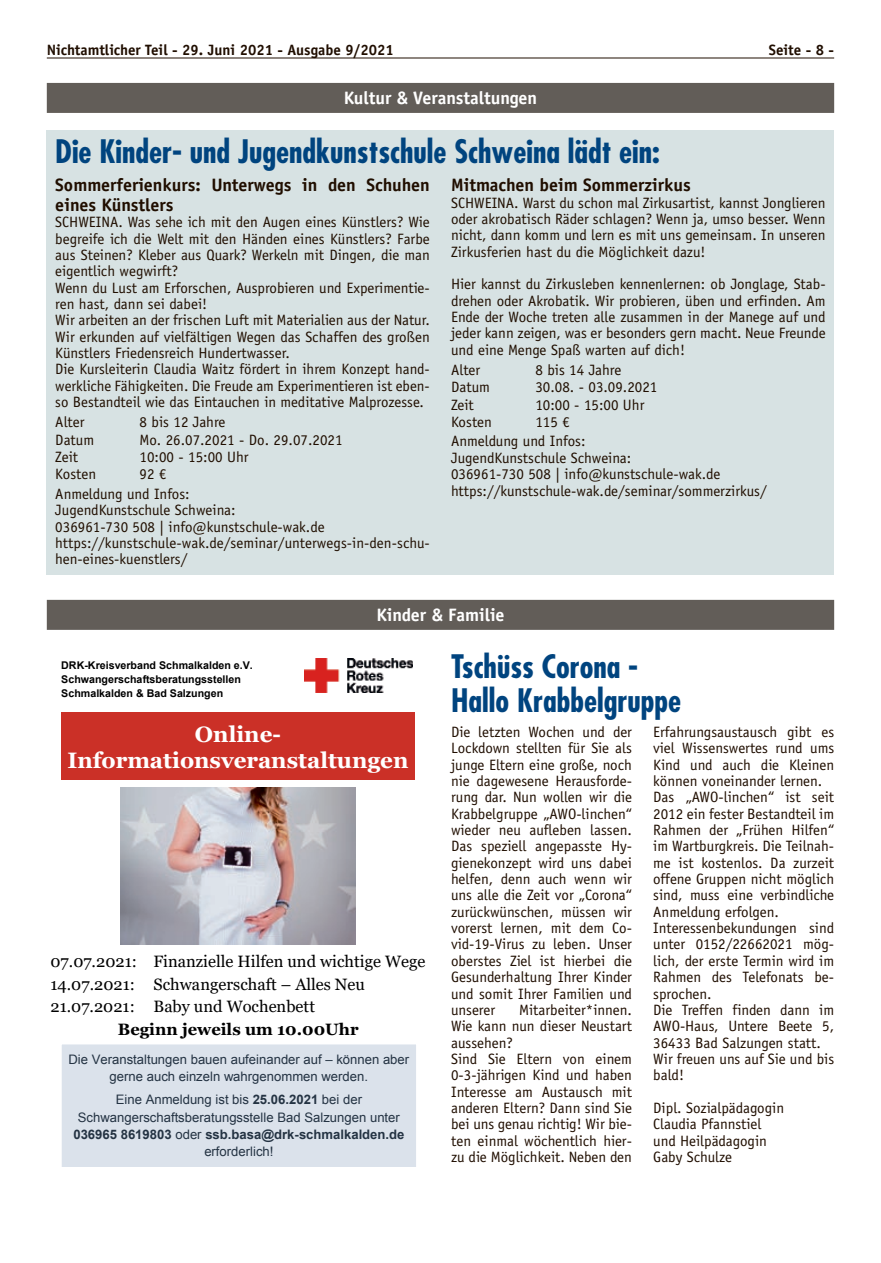
<style>
.page{position:relative;width:881px;height:1263px;background:#fff}
.page>*{position:absolute;margin:0;border:0;box-sizing:border-box;transform-origin:0 0}
.t1{font:700 condensed 31.5px/34.3px "Futura LT";color:#00447f}
.t2{font:700 22.35px/25.5px "Grphst Georgia";color:#fff;text-align:center}
.t3{font:700 18px/19.6px "Officina Sans LT";color:#200e00}
.t4{font:700 18px "Officina Sans LT";color:#fff}
.t5{font:16.5px/22.6px "Mgpnwb Georgia";color:#000}
.t6{font:700 16.5px "Grphst Georgia";color:#000}
.t7{font:15px/16.4px "Officina Sans LT";color:#200e00}
.t8{font:700 15px "Officina Sans LT";color:#200e00}
.t9{font:13.05px/17.4px "Xvllfb Arial";color:#243343;text-align:center}
.t10{font:700 13.05px "Stsqsp Arial";color:#243343}
.t11{font:700 10.65px/14.1px "Stsqsp Arial";color:#000}
.s1{font-family:"Tfrsww Georgia"}
.s2{font-family:"Xkhnny Arial"}
.s3{font-family:"Stsqsp Arial";font-weight:700}
.s4{font-family:"Xvllfb Arial";font-weight:400}
</style>
<div class="page">
<hr style="left:47px;top:58px;width:786px;height:1px;background:#200e00">
<div style="left:47px;top:83px;width:786px;height:30px;background:#625d58"></div>
<div style="left:47px;top:130px;width:786px;height:445px;background:#d7e2e3"></div>
<div style="left:47px;top:600px;width:786px;height:30px;background:#625d58"></div>
<img style="left:304px;top:659px;width:108px;height:34px">
<div style="left:61px;top:713px;width:353px;height:67px;background:#cb3027"></div>
<div style="left:62px;top:1044px;width:354px;height:122px;background:#dbe2eb"></div>
<img style="left:120px;top:787px;width:235px;height:158px">
<p class="t8" style="left:47px;top:40px;width:348px">Nichtamtlicher Teil - 29. Juni 2021 - Ausgabe 9/2021</p>
<p class="t8" style="left:768px;top:40px;width:67px">Seite - 8 -</p>
<p class="t4" style="left:344px;top:87px;width:195px">Kultur &amp; Veranstaltungen</p>
<h1 class="t1" style="left:55px;top:134px;width:605px">Die Kinder- und Jugendkunstschule Schweina lädt ein:</h1>
<p class="t3" style="left:55px;top:175px;width:376px">Sommerferienkurs: Unterwegs in den Schuhen eines Künstlers</p>
<p class="t7" style="left:55px;top:214px;width:376px">SCHWEINA. Was sehe ich mit den Augen eines Künstlers? Wie begreife ich die Welt mit den Händen eines Künstlers? Farbe aus Steinen? Kleber aus Quark? Werkeln mit Dingen, die man eigentlich wegwirft?<br>Wenn du Lust am Erforschen, Ausprobieren und Experimentie&shy;ren hast, dann sei dabei!<br>Wir arbeiten an der frischen Luft mit Materialien aus der Natur.<br>Wir erkunden auf vielfältigen Wegen das Schaffen des großen Künstlers Friedensreich Hundertwasser.<br>Die Kursleiterin Claudia Waitz fördert in ihrem Konzept hand&shy;werkliche Fähigkeiten. Die Freude am Experimentieren ist eben&shy;so Bestandteil wie das Eintauchen in meditative Malprozesse.</p>
<p class="t7" style="left:55px;top:414px;width:31px">Alter</p>
<p class="t7" style="left:139px;top:414px;width:87px">8 bis 12 Jahre</p>
<p class="t7" style="left:55px;top:431px;width:40px">Datum</p>
<p class="t7" style="left:139px;top:431px;width:204px">Mo. 26.07.2021 - Do. 29.07.2021</p>
<p class="t7" style="left:55px;top:449px;width:24px">Zeit</p>
<p class="t7" style="left:139px;top:449px;width:110px">10:00 - 15:00 Uhr</p>
<p class="t7" style="left:55px;top:466px;width:42px">Kosten</p>
<p class="t3" style="left:451px;top:175px;width:241px">Mitmachen beim Sommerzirkus</p>
<p class="t7" style="left:451px;top:194px;width:376px;text-align:justify">SCHWEINA. Warst du schon mal Zirkusartist, kannst Jonglieren oder akrobatisch Räder schlagen? Wenn ja, umso besser. Wenn nicht, dann komm und lern es mit uns gemeinsam. In unseren Zirkusferien hast du die Möglichkeit dazu!</p>
<p class="t7" style="left:451px;top:276px;width:376px;text-align:justify">Hier kannst du Zirkusleben kennenlernen: ob Jonglage, Stab&shy;drehen oder Akrobatik. Wir probieren, üben und erfinden. Am Ende der Woche treten alle zusammen in der Manege auf und jeder kann zeigen, was er besonders gern macht. Neue Freunde und eine Menge Spaß warten auf dich!</p>
<p class="t7" style="left:451px;top:362px;width:31px">Alter</p>
<p class="t7" style="left:535px;top:362px;width:87px">8 bis 14 Jahre</p>
<p class="t7" style="left:451px;top:379px;width:40px">Datum</p>
<p class="t7" style="left:535px;top:379px;width:123px">30.08. - 03.09.2021</p>
<p class="t7" style="left:451px;top:396px;width:24px">Zeit</p>
<p class="t7" style="left:535px;top:396px;width:110px">10:00 - 15:00 Uhr</p>
<p class="t7" style="left:451px;top:413px;width:42px">Kosten</p>
<p class="t7" style="left:451px;top:412px;width:136px;line-height:19.8px;text-indent:84px">115 €<br>Anmeldung und Infos:</p>
<p class="t7" style="left:451px;top:450px;width:317px">JugendKunstschule Schweina:<br>036961-730 508 | info@kunstschule-wak.de https://kunstschule-wak.de/seminar/sommerzirkus/</p>
<p class="t7" style="left:55px;top:464px;width:136px;line-height:19.6px;text-indent:84px">92 €<br>Anmeldung und Infos:</p>
<p class="t7" style="left:55px;top:502px;width:376px">JugendKunstschule Schweina:<br>036961-730 508 | info@kunstschule-wak.de https://kunstschule-wak.de/seminar/unterwegs-in-den-schu&shy;hen-eines-kuenstlers/</p>
<p class="t4" style="left:376px;top:604px;width:129px">Kinder &amp; Familie</p>
<p class="t11" style="left:61px;top:659px;width:193px">DRK-Kreisverband Schmalkalden e.V.<br>Schwangerschaftsberatungsstellen<br>Schmalkalden &amp; Bad Salzungen</p>
<h2 class="t2" style="left:67px;top:722px;width:342px">Online-<br>Informationsveranstaltungen</h2>
<p class="t5" style="left:50px;top:950px;width:376px">07.07.2021: Finanzielle Hilfen und wichtige Wege<br>14.07.2021: Schwangerschaft <span class="s1">–</span> Alles Neu<br>21.07.2021: Baby und Wochenbett</p>
<p class="t6" style="left:118px;top:1018px;width:242px">Beginn jeweils um 10.00Uhr</p>
<p class="t9" style="left:68px;top:1052px;width:342px">Die Veranstaltungen bauen aufeinander auf <span class="s2">–</span> können aber gerne auch einzeln wahrgenommen werden.</p>
<p class="t9" style="left:78px;top:1092px;width:323px">Eine Anmeldung ist bis <span class="s3">25.06.2021</span> bei der<br>Schwangerschaftsberatungsstelle Bad Salzungen unter</p>
<p class="t10" style="left:73px;top:1129px;width:332px">036965 8619803 <span class="s4">oder</span> ssb.basa@drk-schmalkalden.de</p>
<p class="t9" style="left:204px;top:1144px;width:71px">erforderlich!</p>
<h1 class="t1" style="left:451px;top:649px;width:231px">Tschüss Corona -<br>Hallo Krabbelgruppe</h1>
<p class="t7" style="left:451px;top:724px;width:182px;text-align:justify">Die letzten Wochen und der Lockdown stellten für Sie als junge Eltern eine große, noch nie dagewesene Herausforde&shy;rung dar. Nun wollen wir die Krabbelgruppe „AWO-linchen“ wieder neu aufleben lassen.<br>Das speziell angepasste Hy&shy;gienekonzept wird uns dabei helfen, denn auch wenn wir uns alle die Zeit vor „Corona“ zurückwünschen, müssen wir vorerst lernen, mit dem Co&shy;vid-19-Virus zu leben. Unser oberstes Ziel ist hierbei die Gesunderhaltung Ihrer Kinder und somit Ihrer Familien und unserer</p>
<p class="t7" style="left:653px;top:724px;width:182px">Erfahrungsaustausch gibt es viel Wissenswertes rund ums<br>Kind und auch die Kleinen können voneinander lernen.<br>Das „AWO-linchen“ ist seit<br>2012 ein fester Bestandteil im<br>Rahmen der „Frühen Hilfen“ im Wartburgkreis. Die Teilnah&shy;me ist kostenlos. Da zurzeit offene Gruppen nicht möglich sind, muss eine verbindliche<br>Anmeldung erfolgen.<br>Interessenbekundungen sind unter 0152/22662021 mög&shy;lich, der erste Termin wird im<br>Rahmen des Telefonats be&shy;sprochen.<br>Die Treffen finden dann im<br>AWO-Haus, Untere Beete 5,<br>36433 Bad Salzungen statt.<br>Wir freuen uns auf Sie und bis bald!</p>
<p class="t7" style="left:653px;top:1100px;width:132px">Dipl. Sozialpädagogin<br>Claudia Pfannstiel und Heilpädagogin<br>Gaby Schulze</p>
<p class="t7" style="left:451px;top:1002px;width:182px;text-indent:68px">Mitarbeiter*innen.<br>Wie kann nun dieser Neustart aussehen?<br>Sind Sie Eltern von einem<br>0-3-jährigen Kind und haben<br>Interesse am Austausch mit anderen Eltern? Dann sind Sie bei uns genau richtig! Wir bie&shy;ten einmal wöchentlich hier&shy;zu die Möglichkeit. Neben den</p>
</div>
